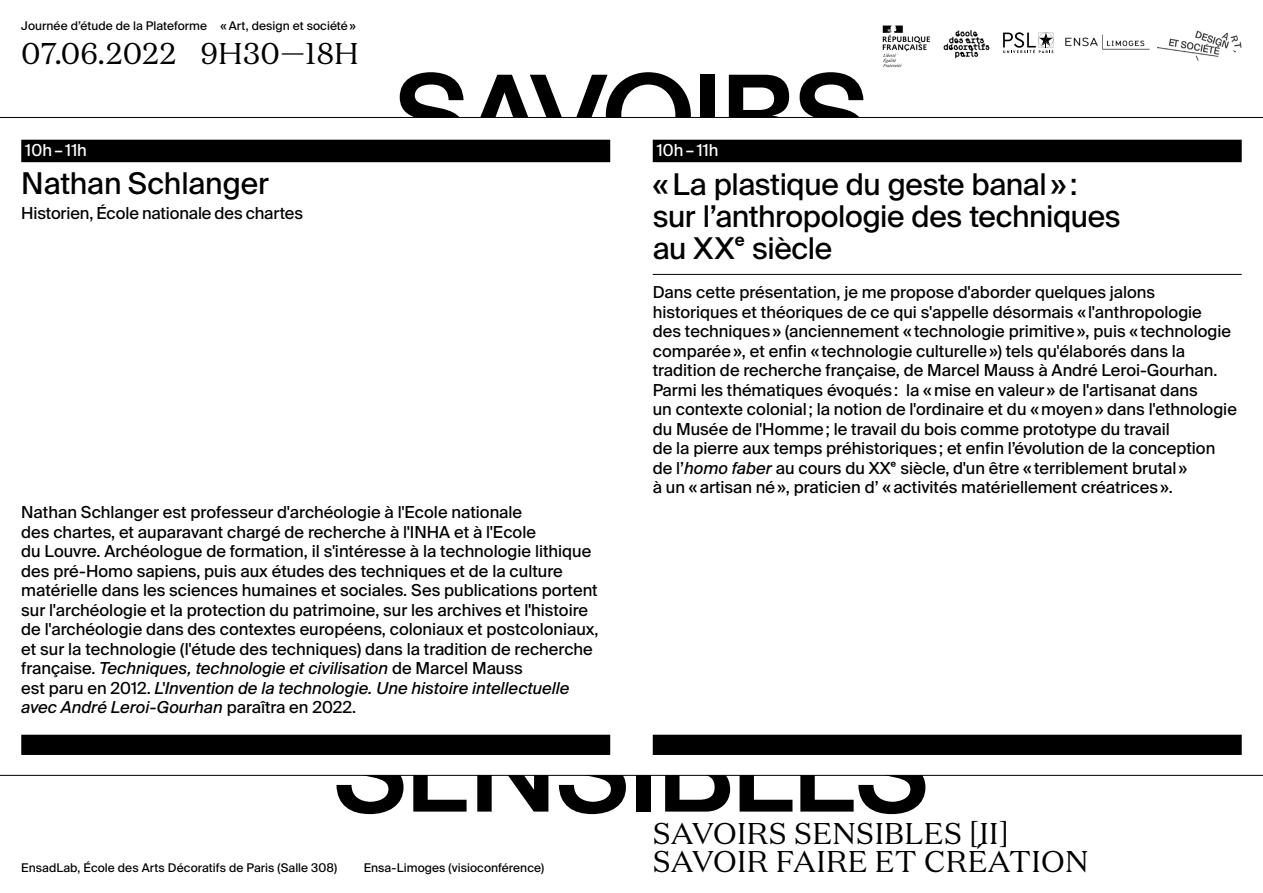
<style>
.page{position:relative;width:1263px;height:893px;background:#fff}
.page>*{position:absolute;margin:0;border:0;box-sizing:border-box;transform-origin:0 0}
.t1{font:500 114px "Folio";letter-spacing:-.015em;color:#000}
.t2{font:30px/32.2px "Suisse Intl";letter-spacing:-.015em;color:#000}
.t3{font:30px/27.8px "Domaine Text";letter-spacing:.01em;color:#000}
.t4{font:16.5px/19.5px "Suisse Intl";color:#000}
.t5{font:16.5px "Suisse Intl";letter-spacing:.01em;color:#fff}
.t6{font:12px "Suisse Intl";letter-spacing:.005em;color:#000}
.s1{font-style:italic}
</style>
<div class="page">
<hr style="left:0;top:117px;width:1263px;height:1px;background:#000">
<hr style="left:0;top:775px;width:1263px;height:1px;background:#000">
<img style="left:943px;top:30px;width:47px;height:29px">
<img style="left:882px;top:25px;width:49px;height:43px">
<img style="left:1157px;top:30px;width:85px;height:30px">
<svg style="left:1003px;top:32px;width:50px;height:21px"></svg>
<img style="left:1065px;top:34px;width:85px;height:16px">
<div style="left:21px;top:140px;width:589px;height:22px;background:#000"></div>
<div style="left:653px;top:140px;width:589px;height:22px;background:#000"></div>
<hr style="left:653px;top:274px;width:589px;height:1px;background:#000">
<div style="left:653px;top:735px;width:589px;height:20px;background:#000"></div>
<div style="left:21px;top:735px;width:589px;height:20px;background:#000"></div>
<p class="t6" style="left:21px;top:19px;width:336px">Journée d’étude de la Plateforme «Art, design et société»</p>
<h2 class="t3" style="left:21px;top:39px;width:339px">07.06.2022 9H30—18H</h2>
<p class="t5" style="left:25px;top:141px;width:63px">10h– 11h</p>
<h2 class="t2" style="left:21px;top:167px;width:249px">Nathan Schlanger</h2>
<p class="t4" style="left:21px;top:203px;width:283px">Historien, École nationale des chartes</p>
<h1 class="t1" style="left:396px;top:47px;width:473px">SAVOIRS</h1>
<p class="t5" style="left:657px;top:141px;width:63px">10h– 11h</p>
<h2 class="t2" style="left:653px;top:168px;width:469px">«La plastique du geste banal»: sur l’anthropologie des techniques au XXe siècle</h2>
<p class="t4" style="left:653px;top:283px;width:586px">Dans cette présentation, je me propose d'aborder quelques jalons historiques et théoriques de ce qui s'appelle désormais «l'anthropologie<br>des techniques» (anciennement «technologie primitive», puis «technologie comparée», et enfin «technologie culturelle») tels qu'élaborés dans la tradition de recherche française, de Marcel Mauss à André Leroi-Gourhan.<br>Parmi les thématiques évoqués: la «mise en valeur» de l'artisanat dans<br>un contexte colonial ; la notion de l'ordinaire et du «moyen» dans l'ethnologie du Musée de l'Homme; le travail du bois comme prototype du travail<br>de la pierre aux temps préhistoriques; et enfin l’évolution de la conception de l’<span class="s1">homo faber</span> au cours du XXe siècle, d'un être «terriblement brutal»<br>à un «artisan né», praticien d’ «activités matériellement créatrices».</p>
<p class="t4" style="left:21px;top:503px;width:579px">Nathan Schlanger est professeur d'archéologie à l'Ecole nationale<br>des chartes, et auparavant chargé de recherche à l'INHA et à l'Ecole<br>du Louvre. Archéologue de formation, il s'intéresse à la technologie lithique des pré-Homo sapiens, puis aux études des techniques et de la culture matérielle dans les sciences humaines et sociales. Ses publications portent sur l'archéologie et la protection du patrimoine, sur les archives et l'histoire de l'archéologie dans des contextes européens, coloniaux et postcoloniaux, et sur la technologie (l'étude des techniques) dans la tradition de recherche française. <span class="s1">Techniques, technologie et civilisation</span> de Marcel Mauss<br>est paru en 2012. <span class="s1">L'Invention de la technologie. Une histoire intellectuelle avec André Leroi-Gourhan</span> paraîtra en 2022.</p>
<h1 class="t1" style="left:335px;top:703px;width:595px">SENSIBLES</h1>
<p class="t6" style="left:21px;top:860px;width:317px">EnsadLab, École des Arts Décoratifs de Paris (Salle 308)</p>
<p class="t6" style="left:364px;top:860px;width:182px">Ensa-Limoges (visioconférence)</p>
<h2 class="t3" style="left:653px;top:819px;width:437px">SAVOIRS SENSIBLES [II]<br>SAVOIR FAIRE ET CRÉATION</h2>
</div>
